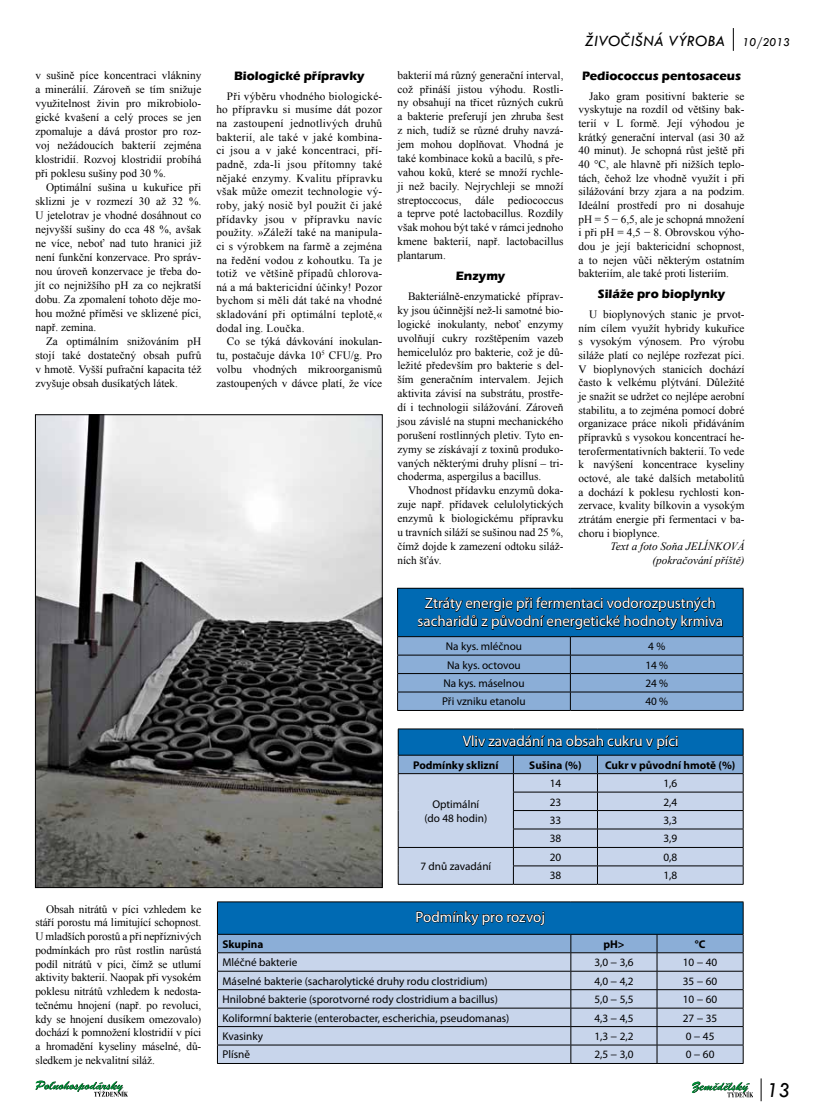
<style>
.page{position:relative;width:815px;height:1117px;background:#fff}
.page>*{position:absolute;margin:0;border:0;box-sizing:border-box;transform-origin:0 0}
.t1{font:italic 22px "Tw Cen";color:#000;scale:.95 1}
.t2{font:italic 16.25px "Tw Cen";color:#000}
.t3{font:15px/18px "Myriad Pro";color:#fff;text-align:center}
.t4{font:700 12.5px "Eras Itc TEE";color:#000}
.t5{font:11.25px/13.6px "Times New Roman";color:#000;text-align:justify}
.t6{font:11.25px/13.5px "Myriad Pro";color:#000;text-align:center}
.t7{font:700 11.25px "Myriad Pro";color:#000}
.t8{font:italic 11.25px/13.6px "Times New Roman";color:#000;text-align:right}
.s1{font-size:12.5px}
</style>
<div class="page">
<svg style="left:733px;top:28px;width:1px;height:23px"></svg>
<svg style="left:761px;top:1078px;width:1px;height:22px"></svg>
<svg style="left:692px;top:1081px;width:61px;height:16px"></svg>
<svg style="left:35px;top:1080px;width:93px;height:16px"></svg>
<hr style="left:397px;top:710px;width:173px;height:1px;background:#000">
<hr style="left:570px;top:710px;width:173px;height:1px;background:#000">
<svg style="left:397px;top:587px;width:347px;height:123px;background:#4f84b1"></svg>
<div style="left:217px;top:901px;width:526px;height:33px;background:#006ab3"></div>
<hr style="left:217px;top:901px;width:354px;height:1px;background:#000">
<hr style="left:217px;top:902px;width:1px;height:31px;background:#000">
<hr style="left:571px;top:901px;width:86px;height:1px;background:#000">
<hr style="left:657px;top:901px;width:86px;height:1px;background:#000">
<hr style="left:743px;top:902px;width:1px;height:31px;background:#000">
<hr style="left:217px;top:1062px;width:354px;height:1px;background:#000">
<hr style="left:571px;top:1062px;width:86px;height:1px;background:#000">
<hr style="left:657px;top:1062px;width:86px;height:1px;background:#000">
<svg style="left:217px;top:910px;width:527px;height:152px;background:#97b3d2"></svg>
<hr style="left:398px;top:883px;width:115px;height:1px;background:#000">
<hr style="left:513px;top:883px;width:84px;height:1px;background:#000">
<hr style="left:597px;top:883px;width:146px;height:1px;background:#000">
<svg style="left:398px;top:728px;width:346px;height:155px;background:#96b2cf"></svg>
<img style="left:37px;top:416px;width:344px;height:469px">
<p class="t5" style="left:35px;top:68px;width:167px;line-height:14px">v sušině píce koncentraci vlákniny a minerálií. Zároveň se tím snižuje využitelnost živin pro mikrobiolo&shy;gické kvašení a celý proces se jen zpomaluje a dává prostor pro roz&shy;voj nežádoucích bakterií zejména klostridií. Rozvoj klostridií probíhá při poklesu sušiny pod 30 %.</p>
<p class="t5" style="left:35px;top:180px;width:167px;line-height:14px;text-indent:11px">Optimální sušina u kukuřice při sklizni je v rozmezí 30 až 32 %.<br>U jetelotrav je vhodné dosáhnout co nejvyšší sušiny do cca 48 %, avšak ne více, neboť nad tuto hranici již není funkční konzervace. Pro správ&shy;nou úroveň konzervace je třeba do&shy;jít co nejnižšího pH za co nejkratší dobu. Za zpomalení tohoto děje mo&shy;hou možné příměsi ve sklizené píci, např. zemina.</p>
<p class="t5" style="left:35px;top:333px;width:167px;line-height:14px;text-indent:11px">Za optimálním snižováním pH stojí také dostatečný obsah pufrů v hmotě. Vyšší pufrační kapacita též zvyšuje obsah dusíkatých látek.</p>
<p class="t5" style="left:35px;top:901px;width:167px;text-indent:11px">Obsah nitrátů v píci vzhledem ke stáří porostu má limitující schopnost.<br>U mladších porostů a při nepříznivých podmínkách pro růst rostlin narůstá podíl nitrátů v píci, čímž se utlumí aktivity bakterií. Naopak při vysokém poklesu nitrátů vzhledem k nedosta&shy;tečnému hnojení (např. po revoluci, kdy se hnojení dusíkem omezovalo) dochází k pomnožení klostridií v píci a hromadění kyseliny máselné, dů&shy;sledkem je nekvalitní siláž.</p>
<p class="t4" style="left:234px;top:69px;width:132px">Biologické přípravky</p>
<p class="t5" style="left:216px;top:89px;width:167px;text-indent:11px">Při výběru vhodného biologické&shy;ho přípravku si musíme dát pozor na zastoupení jednotlivých druhů bakterií, ale také v jaké kombina&shy;ci jsou a v jaké koncentraci, pří&shy;padně, zda-li jsou přítomny také nějaké enzymy. Kvalitu přípravku však může omezit technologie vý&shy;roby, jaký nosič byl použit či jaké přídavky jsou v přípravku navíc použity. »Záleží také na manipula&shy;ci s výrobkem na farmě a zejména na ředění vodou z kohoutku. Ta je totiž ve většině případů chlorova&shy;ná a má baktericidní účinky! Pozor bychom si měli dát také na vhodné skladování při optimální teplotě,« dodal ing. Loučka.</p>
<p class="t5" style="left:216px;top:334px;width:167px;text-indent:11px">Co se týká dávkování inokulan&shy;tu, postačuje dávka 10<sup>5</sup> CFU/g. Pro volbu vhodných mikroorganismů zastoupených v dávce platí, že více</p>
<h2 class="t2" style="left:585px;top:31px;width:207px">ŽIVOČIŠNÁ VÝROBA <span class="s1">10/2013</span></h2>
<p class="t5" style="left:397px;top:68px;width:168px">bakterií má různý generační interval, což přináší jistou výhodu. Rostli&shy;ny obsahují na třicet různých cukrů a bakterie preferují jen zhruba šest z nich, tudíž se různé druhy navzá&shy;jem mohou doplňovat. Vhodná je také kombinace koků a bacilů, s pře&shy;vahou koků, které se množí rychle&shy;ji než bacily. Nejrychleji se množí streptoccocus, dále pediococcus a teprve poté lactobacillus. Rozdíly však mohou být také v rámci jednoho kmene bakterií, např. lactobacillus plantarum.</p>
<p class="t4" style="left:456px;top:269px;width:51px">Enzymy</p>
<p class="t5" style="left:397px;top:289px;width:168px;text-indent:11px">Bakteriálně-enzymatické příprav&shy;ky jsou účinnější než-li samotné bio&shy;logické inokulanty, neboť enzymy uvolňují cukry rozštěpením vazeb hemicelulóz pro bakterie, což je dů&shy;ležité především pro bakterie s del&shy;ším generačním intervalem. Jejich aktivita závisí na substrátu, prostře&shy;dí i technologii silážování. Zároveň jsou závislé na stupni mechanického porušení rostlinných pletiv. Tyto en&shy;zymy se získávají z toxinů produko&shy;vaných některými druhy plísní – tri&shy;choderma, aspergilus a bacillus.</p>
<p class="t5" style="left:397px;top:483px;width:168px;text-indent:11px">Vhodnost přídavku enzymů doka&shy;zuje např. přídavek celulolytických enzymů k biologickému přípravku u travních siláží se sušinou nad 25 %, čímž dojde k zamezení odtoku siláž&shy;ních šťáv.</p>
<p class="t4" style="left:582px;top:69px;width:160px">Pediococcus pentosaceus</p>
<p class="t5" style="left:578px;top:89px;width:168px;text-indent:11px">Jako gram positivní bakterie se vyskytuje na rozdíl od většiny bak&shy;terií v L formě. Její výhodou je krátký generační interval (asi 30 až 40 minut). Je schopná růst ještě při 40 °C, ale hlavně při nižších teplo&shy;tách, čehož lze vhodně využít i při silážování brzy zjara a na podzim.<br>Ideální prostředí pro ni dosahuje pH = 5 − 6,5, ale je schopná množení i při pH = 4,5 − 8. Obrovskou výho&shy;dou je její baktericidní schopnost, a to nejen vůči některým ostatním bakteriím, ale také proti listeriím.</p>
<p class="t4" style="left:598px;top:287px;width:129px">Siláže pro bioplynky</p>
<p class="t5" style="left:578px;top:307px;width:168px;text-indent:11px">U bioplynových stanic je prvot&shy;ním cílem využít hybridy kukuřice s vysokým výnosem. Pro výrobu siláže platí co nejlépe rozřezat píci.<br>V bioplynových stanicích dochází často k velkému plýtvání. Důležité je snažit se udržet co nejlépe aerobní stabilitu, a to zejména pomocí dobré organizace práce nikoli přidáváním přípravků s vysokou koncentrací he&shy;terofermentativních bakterií. To vede k navýšení koncentrace kyseliny octové, ale také dalších metabolitů a dochází k poklesu rychlosti kon&shy;zervace, kvality bílkovin a vysokým ztrátám energie při fermentaci v ba&shy;choru i bioplynce.</p>
<p class="t8" style="left:611px;top:539px;width:135px">Text a foto Soňa JELÍNKOVÁ (pokračování příště)</p>
<h3 class="t3" style="left:418px;top:594px;width:307px">Ztráty energie při fermentaci vodorozpustných sacharidů z původní energetické hodnoty krmiva</h3>
<p class="t6" style="left:446px;top:639px;width:78px">Na kys. mléčnou</p>
<p class="t6" style="left:648px;top:639px;width:19px">4 %</p>
<p class="t6" style="left:447px;top:657px;width:75px">Na kys. octovou</p>
<p class="t6" style="left:645px;top:657px;width:24px">14 %</p>
<p class="t6" style="left:443px;top:676px;width:83px">Na kys. máselnou</p>
<p class="t6" style="left:645px;top:676px;width:24px">24 %</p>
<p class="t6" style="left:442px;top:694px;width:85px">Při vzniku etanolu</p>
<p class="t6" style="left:645px;top:694px;width:24px">40 %</p>
<h3 class="t3" style="left:463px;top:732px;width:217px">Vliv zavadání na obsah cukru v píci</h3>
<p class="t7" style="left:413px;top:757px;width:87px">Podmínky sklizní</p>
<p class="t7" style="left:529px;top:757px;width:54px">Sušina (%)</p>
<p class="t7" style="left:605px;top:757px;width:132px">Cukr v původní hmotě (%)</p>
<p class="t6" style="left:424px;top:797px;width:64px">Optimální (do 48 hodin)</p>
<p class="t6" style="left:550px;top:776px;width:13px">14</p>
<p class="t6" style="left:663px;top:776px;width:15px">1,6</p>
<p class="t6" style="left:550px;top:794px;width:13px">23</p>
<p class="t6" style="left:663px;top:794px;width:15px">2,4</p>
<p class="t6" style="left:550px;top:813px;width:13px">33</p>
<p class="t6" style="left:663px;top:813px;width:15px">3,3</p>
<p class="t6" style="left:550px;top:831px;width:13px">38</p>
<p class="t6" style="left:663px;top:831px;width:15px">3,9</p>
<p class="t6" style="left:420px;top:859px;width:72px">7 dnů zavadání</p>
<p class="t6" style="left:550px;top:850px;width:13px">20</p>
<p class="t6" style="left:663px;top:850px;width:15px">0,8</p>
<p class="t6" style="left:550px;top:868px;width:13px">38</p>
<p class="t6" style="left:663px;top:868px;width:15px">1,8</p>
<h3 class="t3" style="left:416px;top:907px;width:131px">Podmínky pro rozvoj</h3>
<p class="t7" style="left:222px;top:936px;width:43px">Skupina</p>
<p class="t7" style="left:603px;top:936px;width:23px">pH&gt;</p>
<p class="t7" style="left:695px;top:936px;width:12px">°C</p>
<p class="t6" style="left:222px;top:955px;width:77px">Mléčné bakterie</p>
<p class="t6" style="left:594px;top:955px;width:41px">3,0 − 3,6</p>
<p class="t6" style="left:683px;top:955px;width:36px">10 − 40</p>
<p class="t6" style="left:222px;top:973px;width:267px">Máselné bakterie (sacharolytické druhy rodu clostridium)</p>
<p class="t6" style="left:594px;top:973px;width:41px">4,0 − 4,2</p>
<p class="t6" style="left:683px;top:973px;width:36px">35 − 60</p>
<p class="t6" style="left:222px;top:992px;width:277px">Hnilobné bakterie (sporotvorné rody clostridium a bacillus)</p>
<p class="t6" style="left:594px;top:992px;width:41px">5,0 − 5,5</p>
<p class="t6" style="left:683px;top:992px;width:36px">10 − 60</p>
<p class="t6" style="left:222px;top:1010px;width:288px">Koliformní bakterie (enterobacter, escherichia, pseudomanas)</p>
<p class="t6" style="left:594px;top:1010px;width:41px">4,3 − 4,5</p>
<p class="t6" style="left:683px;top:1010px;width:36px">27 − 35</p>
<p class="t6" style="left:222px;top:1029px;width:42px">Kvasinky</p>
<p class="t6" style="left:594px;top:1029px;width:41px">1,3 − 2,2</p>
<p class="t6" style="left:686px;top:1029px;width:30px">0 − 45</p>
<p class="t6" style="left:222px;top:1047px;width:29px">Plísně</p>
<p class="t6" style="left:594px;top:1047px;width:41px">2,5 − 3,0</p>
<p class="t6" style="left:686px;top:1047px;width:30px">0 − 60</p>
<h1 class="t1" style="left:767px;top:1076px;width:26px">13</h1>
</div>
